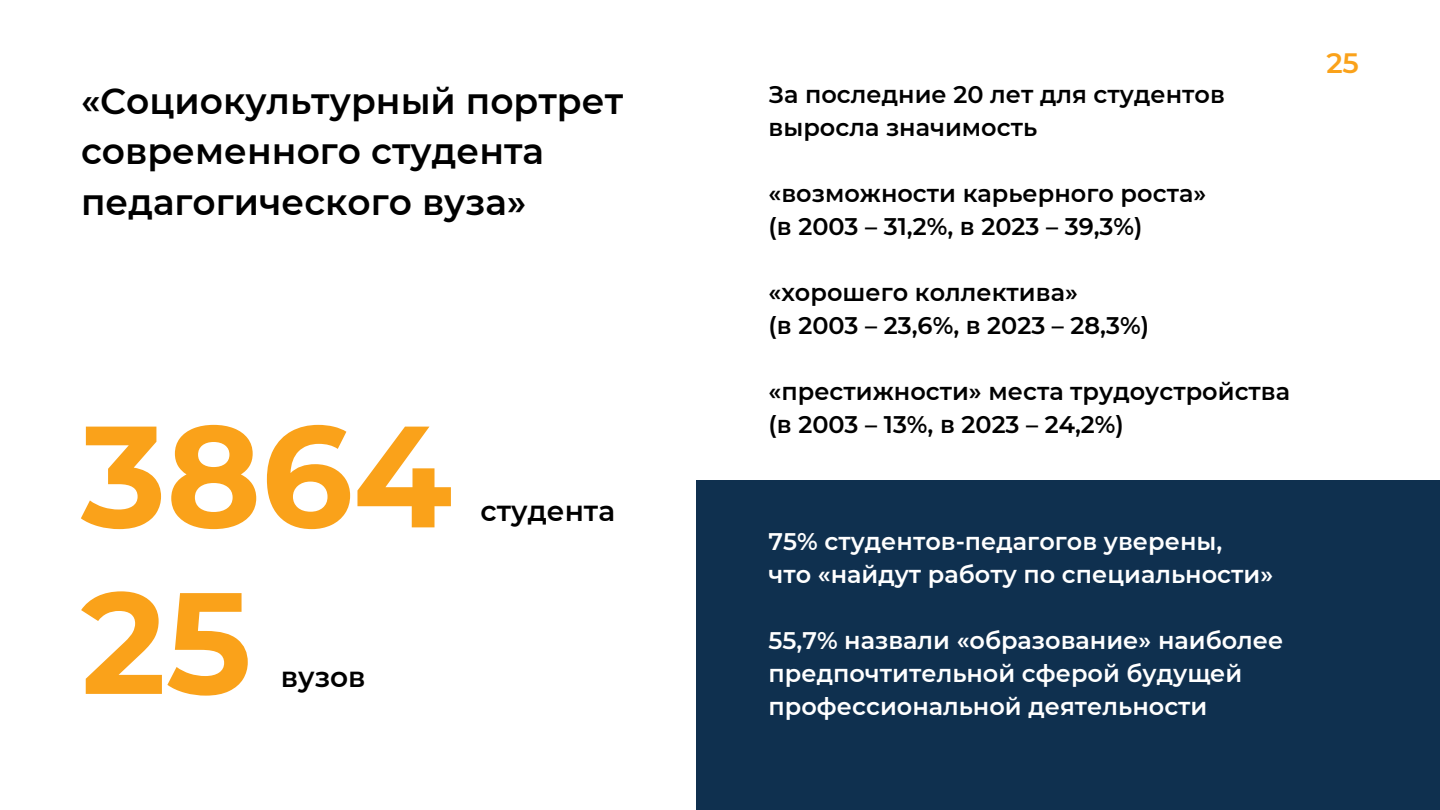
<style>
.page{position:relative;width:1440px;height:810px;background:#fff}
.page>*{position:absolute;margin:0;border:0;box-sizing:border-box;transform-origin:0 0}
.t1{font:700 144px "Montserrat";color:#faa21a}
.t2{font:600 36px/50.2px "Montserrat";color:#000}
.t3{font:600 28px "Montserrat";color:#000}
.t4{font:600 28px "Montserrat";color:#faa21a}
.t5{font:600 24px/33px "Montserrat";color:#000}
.t6{font:600 24px/33px "Montserrat";color:#fff}
</style>
<div class="page">
<div style="left:696px;top:480px;width:743px;height:330px;background:#0f304f"></div>
<h2 class="t2" style="left:81px;top:76px;width:544px">«Социокультурный портрет современного студента педагогического вуза»</h2>
<h1 class="t1" style="left:81px;top:388px;width:373px">3864</h1>
<h1 class="t1" style="left:81px;top:555px;width:172px">25</h1>
<p class="t3" style="left:281px;top:660px;width:86px">вузов</p>
<p class="t3" style="left:481px;top:494px;width:136px">студента</p>
<p class="t5" style="left:769px;top:77px;width:458px">За последние 20 лет для студентов выросла значимость</p>
<p class="t5" style="left:769px;top:176px;width:439px">«возможности карьерного роста» (в 2003 – 31,2%, в 2023 – 39,3%)</p>
<p class="t5" style="left:769px;top:275px;width:382px">«хорошего коллектива»<br>(в 2003 – 23,6%, в 2023 – 28,3%)</p>
<p class="t5" style="left:769px;top:374px;width:523px">«престижности» места трудоустройства (в 2003 – 13%, в 2023 – 24,2%)</p>
<p class="t4" style="left:1326px;top:46px;width:34px">25</p>
<p class="t6" style="left:769px;top:525px;width:506px">75% студентов-педагогов уверены,<br>что «найдут работу по специальности»</p>
<p class="t6" style="left:769px;top:624px;width:516px">55,7% назвали «образование» наиболее предпочтительной сферой будущей профессиональной деятельности</p>
</div>
